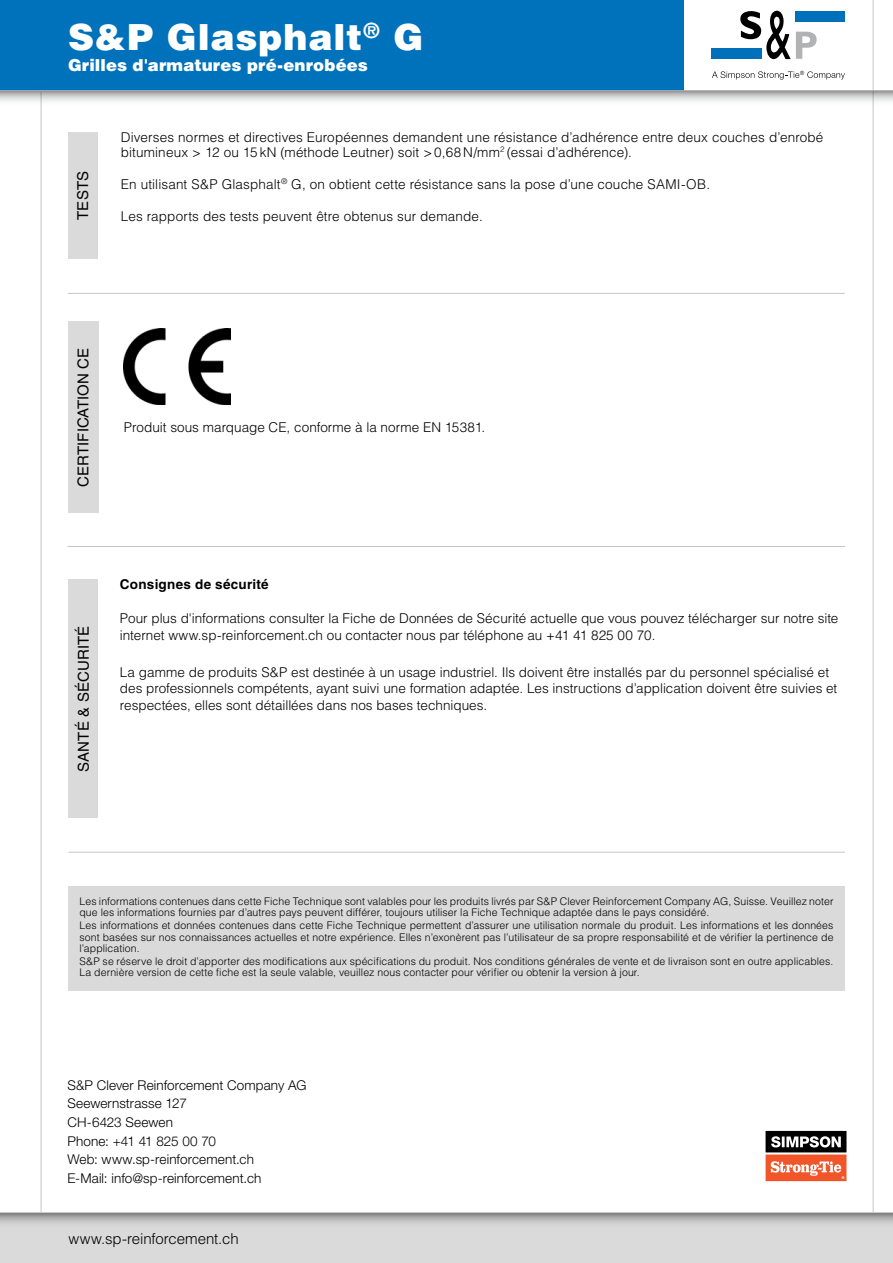
<style>
.page{position:relative;width:893px;height:1263px;background:#fff}
.page>*{position:absolute;margin:0;border:0;box-sizing:border-box;transform-origin:0 0}
.t1{font:900 36px "Helvetica LT Std";letter-spacing:.025em;color:#fff}
.t2{font:900 16.5px "Helvetica LT Std";letter-spacing:.01em;color:#fff}
.t3{font:15px "Helvetica LT Std";letter-spacing:.01em;color:#000}
.t4{font:300 15px "Helvetica LT Std";letter-spacing:-.005em;color:#000}
.t5{font:300 13.5px/16.5px "Helvetica LT Std";letter-spacing:.005em;color:#000}
.t6{font:300 13.5px/18.6px "Helvetica Neue LT Std";letter-spacing:.01em;color:#000}
.t7{font:700 13.5px "Helvetica LT Std";letter-spacing:.02em;color:#000}
.t8{font:300 10.5px/11.1px "Helvetica LT Std";letter-spacing:.01em;color:#000}
</style>
<div class="page">
<hr style="left:873px;top:0;width:1px;height:1263px;background:#c5c6c6">
<hr style="left:41px;top:92px;width:1px;height:1171px;background:#c5c6c6">
<div style="left:0;top:1212px;width:893px;height:51px;background:#dadada"></div>
<svg style="left:0;top:1213px;width:893px;height:10px;background:#ababab"></svg>
<hr style="left:0;top:1212px;width:893px;height:1px;background:#c5c6c6">
<div style="left:0;top:0;width:683px;height:91px;background:#0071bb"></div>
<div style="left:711px;top:48px;width:50px;height:11px;background:#0070ba"></div>
<div style="left:796px;top:11px;width:49px;height:11px;background:#0070ba"></div>
<svg style="left:740px;top:11px;width:77px;height:48px"></svg>
<svg style="left:712px;top:71px;width:133px;height:9px"></svg>
<svg style="left:0;top:91px;width:893px;height:15px"></svg>
<hr style="left:0;top:90px;width:893px;height:1px;background:#c5c6c6">
<div style="left:68px;top:132px;width:30px;height:127px;background:#dadada"></div>
<hr style="left:68px;top:293px;width:777px;height:1px;background:#c5c6c6">
<div style="left:69px;top:579px;width:29px;height:239px;background:#dadada"></div>
<hr style="left:67px;top:546px;width:778px;height:1px;background:#c5c6c6">
<hr style="left:69px;top:852px;width:776px;height:1px;background:#c5c6c6">
<div style="left:69px;top:886px;width:776px;height:105px;background:#dadada"></div>
<div style="left:68px;top:322px;width:30px;height:191px;background:#dadada"></div>
<img style="left:124px;top:329px;width:107px;height:76px">
<svg style="left:765px;top:1130px;width:82px;height:52px"></svg>
<svg style="left:766px;top:1131px;width:80px;height:50px;background:#a86653"></svg>
<h1 class="t1" style="left:68px;top:14px;width:357px">S&amp;P Glasphalt<sup>®</sup> G</h1>
<h2 class="t2" style="left:68px;top:54px;width:301px">Grilles d'armatures pré-enrobées</h2>
<h3 class="t3" style="left:74px;top:220px;width:50px;rotate:-90deg">TESTS</h3>
<p class="t5" style="left:121px;top:129px;width:704px;line-height:15px">Diverses normes et directives Européennes demandent une résistance d’adhérence entre deux couches d’enrobé bitumineux &gt; 12 ou 15 kN (méthode Leutner) soit &gt;0,68 N/mm<sup>2</sup> (essai d’adhérence).</p>
<p class="t5" style="left:121px;top:176px;width:591px">En utilisant S&amp;P Glasphalt<sup>®</sup> G, on obtient cette résistance sans la pose d’une couche SAMI-OB.</p>
<p class="t5" style="left:121px;top:208px;width:363px">Les rapports des tests peuvent être obtenus sur demande.</p>
<h3 class="t3" style="left:75px;top:487px;width:141px;rotate:-90deg">CERTIFICATION CE</h3>
<p class="t5" style="left:124px;top:419px;width:363px">Produit sous marquage CE, conforme à la norme EN 15381.</p>
<h3 class="t3" style="left:75px;top:771px;width:147px;rotate:-90deg">SANTÉ &amp; SÉCURITÉ</h3>
<p class="t7" style="left:120px;top:576px;width:150px">Consignes de sécurité</p>
<p class="t5" style="left:120px;top:610px;width:720px">Pour plus d'informations consulter la Fiche de Données de Sécurité actuelle que vous pouvez télécharger sur notre site internet www.sp-reinforcement.ch ou contacter nous par téléphone au +41 41 825 00 70.</p>
<p class="t5" style="left:120px;top:664px;width:719px">La gamme de produits S&amp;P est destinée à un usage industriel. Ils doivent être installés par du personnel spécialisé et des professionnels compétents, ayant suivi une formation adaptée. Les instructions d’application doivent être suivies et respectées, elles sont détaillées dans nos bases techniques.</p>
<p class="t8" style="left:79px;top:896px;width:756px">Les informations contenues dans cette Fiche Technique sont valables pour les produits livrés par S&amp;P Clever Reinforcement Company AG, Suisse. Veuillez noter que les informations fournies par d’autres pays peuvent différer, toujours utiliser la Fiche Technique adaptée dans le pays considéré.</p>
<p class="t8" style="left:79px;top:920px;width:756px;text-align:justify">Les informations et données contenues dans cette Fiche Technique permettent d’assurer une utilisation normale du produit. Les informations et les données sont basées sur nos connaissances actuelles et notre expérience. Elles n’exonèrent pas l’utilisateur de sa propre responsabilité et de vérifier la pertinence de l’application.</p>
<p class="t8" style="left:79px;top:955px;width:756px">S&amp;P se réserve le droit d’apporter des modifications aux spécifications du produit. Nos conditions générales de vente et de livraison sont en outre applicables.<br>La dernière version de cette fiche est la seule valable, veuillez nous contacter pour vérifier ou obtenir la version à jour.</p>
<p class="t6" style="left:68px;top:1075px;width:240px">S&amp;P Clever Reinforcement Company AG<br>Seewernstrasse 127<br>CH-6423 Seewen<br>Phone: +41 41 825 00 70<br>Web: www.sp-reinforcement.ch<br>E-Mail: info@sp-reinforcement.ch</p>
<h3 class="t4" style="left:68px;top:1230px;width:172px">www.sp-reinforcement.ch</h3>
</div>
